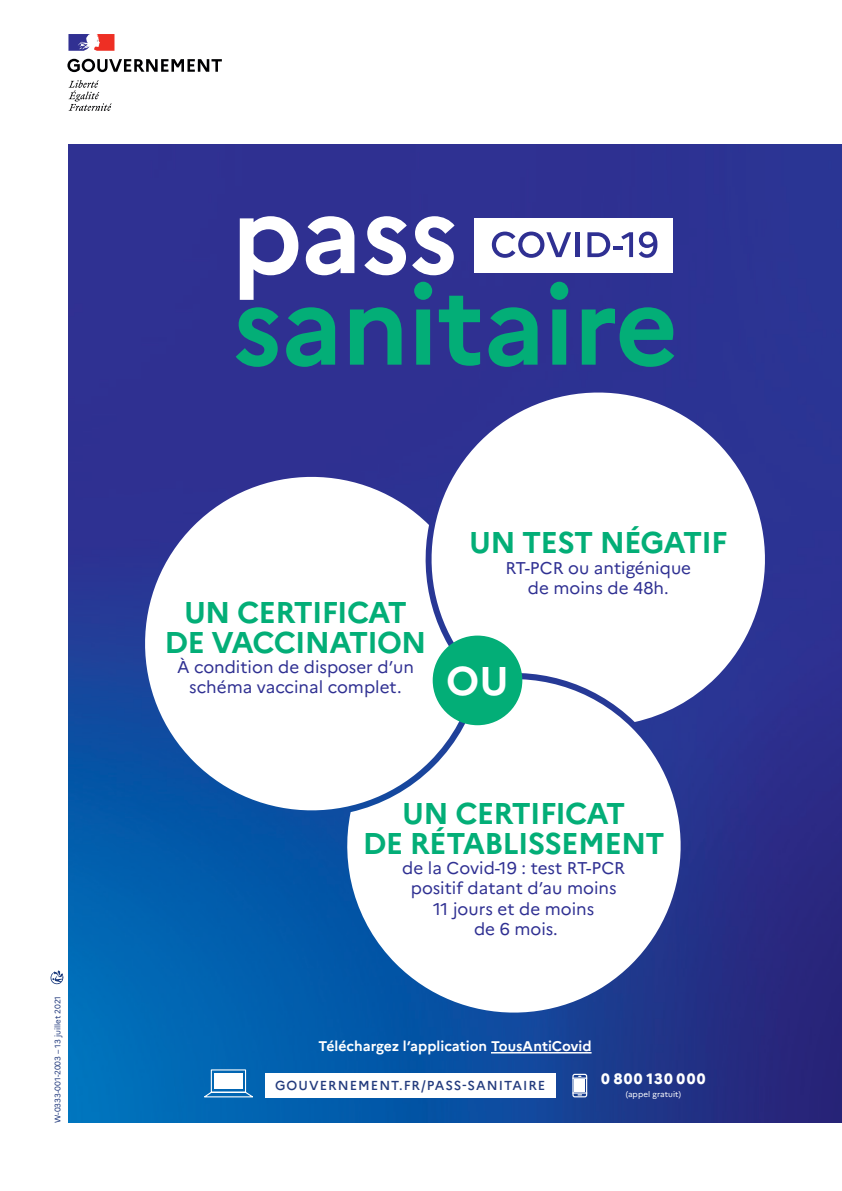
<style>
.page{position:relative;width:842px;height:1191px;background:#fff}
.page>*{position:absolute;margin:0;border:0;box-sizing:border-box;transform-origin:0 0}
.t1{font:700 40px "Marianne";color:#fff}
.t2{font:700 30px/30px "Marianne";letter-spacing:-.025em;color:#03ae77;text-align:center}
.t3{font:17px/20.4px "Marianne";color:#2f3092;text-align:center}
.t4{font:800 15px "Marianne";letter-spacing:.095em;color:#fff}
.t5{font:700 14px "Marianne";color:#fff}
.t6{font:500 13px "Marianne";letter-spacing:.08em;color:#233b7d}
.t7{font:8px "Marianne";color:#233b7d}
.t8{font:8px "Marianne";letter-spacing:.01em;color:#fff}
</style>
<div class="page">
<svg style="left:67px;top:59px;width:155px;height:13px"></svg>
<svg style="left:69px;top:80px;width:43px;height:31px"></svg>
<svg style="left:68px;top:34px;width:46px;height:17px"></svg>
<svg style="left:50px;top:970px;width:14px;height:14px"></svg>
<img style="left:68px;top:145px;width:774px;height:978px">
<svg style="left:240px;top:216px;width:58px;height:84px"></svg>
<svg style="left:306px;top:216px;width:48px;height:59px"></svg>
<svg style="left:364px;top:216px;width:91px;height:59px"></svg>
<div style="left:475px;top:218px;width:198px;height:55px;background:#fff"></div>
<svg style="left:492px;top:231px;width:79px;height:27px"></svg>
<hr style="left:576px;top:232px;width:4px;height:25px;background:#2f3092">
<svg style="left:587px;top:232px;width:23px;height:25px"></svg>
<hr style="left:613px;top:246px;width:10px;height:4px;background:#2f3092">
<svg style="left:621px;top:232px;width:12px;height:25px"></svg>
<svg style="left:639px;top:231px;width:18px;height:27px"></svg>
<svg style="left:236px;top:307px;width:42px;height:60px;background:#157882"></svg>
<svg style="left:286px;top:307px;width:49px;height:60px;background:#128080"></svg>
<svg style="left:350px;top:307px;width:52px;height:58px;background:#147b81"></svg>
<svg style="left:414px;top:282px;width:18px;height:83px"></svg>
<svg style="left:439px;top:296px;width:41px;height:70px;background:#187083"></svg>
<svg style="left:488px;top:307px;width:50px;height:60px;background:#127f80"></svg>
<svg style="left:550px;top:282px;width:18px;height:83px"></svg>
<svg style="left:582px;top:307px;width:92px;height:60px;background:#157583"></svg>
<svg style="left:415px;top:376px;width:366px;height:346px"></svg>
<svg style="left:340px;top:671px;width:357px;height:357px"></svg>
<svg style="left:129px;top:460px;width:345px;height:366px"></svg>
<div style="left:433px;top:635px;width:89px;height:90px;background:#03ae77;border-radius:50%"></div>
<hr style="left:491px;top:1052px;width:101px;height:1px;background:#fff">
<svg style="left:574px;top:1075px;width:11px;height:3px"></svg>
<div style="left:572px;top:1073px;width:15px;height:24px;border:1px solid #fff;border-radius:2px"></div>
<svg style="left:572px;top:1092px;width:15px;height:3px"></svg>
<div style="left:574px;top:1079px;width:11px;height:12px;background:#fff"></div>
<div style="left:265px;top:1073px;width:290px;height:24px;background:#fff"></div>
<svg style="left:201px;top:1068px;width:55px;height:30px"></svg>
<div style="left:214px;top:1073px;width:29px;height:16px;background:#fff"></div>
<p class="t7" style="left:53px;top:1123px;width:129px;rotate:-90deg">W-0333-001-2003 – 13 juillet 2021</p>
<h2 class="t2" style="left:164px;top:597px;width:264px">UN CERTIFICAT<br>DE VACCINATION</h2>
<p class="t3" style="left:177px;top:656px;width:238px">À condition de disposer d’un schéma vaccinal complet.</p>
<h2 class="t2" style="left:469px;top:527px;width:260px">UN TEST NÉGATIF</h2>
<p class="t3" style="left:505px;top:557px;width:187px">RT-PCR ou antigénique de moins de 48h.</p>
<h1 class="t1" style="left:446px;top:657px;width:64px">OU</h1>
<h2 class="t2" style="left:363px;top:798px;width:303px">UN CERTIFICAT<br>DE RÉTABLISSEMENT</h2>
<p class="t3" style="left:402px;top:857px;width:224px">de la Covid-19 : test RT-PCR positif datant d’au moins<br>11 jours et de moins<br>de 6 mois.</p>
<p class="t5" style="left:318px;top:1037px;width:275px">Téléchargez l’application TousAntiCovid</p>
<p class="t6" style="left:275px;top:1077px;width:272px">GOUVERNEMENT.FR/PASS-SANITAIRE</p>
<p class="t4" style="left:601px;top:1069px;width:106px">0 800 130 000</p>
<p class="t8" style="left:626px;top:1089px;width:57px">(appel gratuit)</p>
</div>
